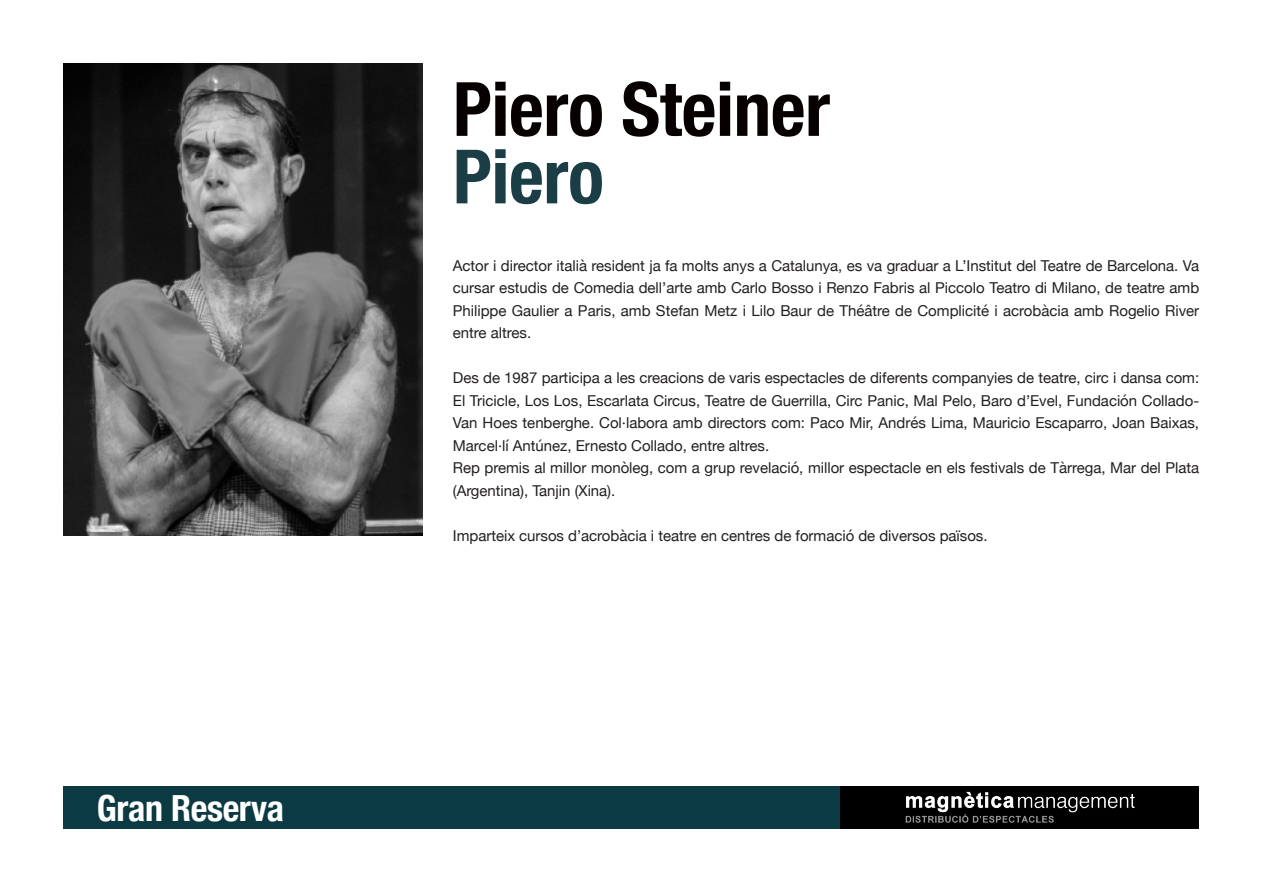
<style>
.page{position:relative;width:1263px;height:893px;background:#fff}
.page>*{position:absolute;margin:0;border:0;box-sizing:border-box;transform-origin:0 0}
.Títol__sinopsi{font:700 condensed 75px "Helvetica Neue";letter-spacing:-.005em;color:#060100}
.Títol__sinopsi-2{font:700 condensed 75px "Helvetica Neue";letter-spacing:-.005em;color:#1b3d46}
.t1{font:700 condensed 36px "Helvetica Neue";letter-spacing:-.01em;color:#fff}
.Text_base{font:15px/22.5px "Helvetica Neue";color:#231f20;text-align:justify}
</style>
<div class="page">
<div style="left:64px;top:787px;width:778px;height:42px;background:#0c3a43"></div>
<div style="left:840px;top:787px;width:359px;height:42px;background:#000"></div>
<img style="left:905px;top:791px;width:230px;height:32px">
<img style="left:64px;top:64px;width:358px;height:472px">
<h2 class="t1" style="left:97px;top:778px;width:189px">Gran Reserva</h2>
<p class="Títol__sinopsi" style="left:453px;top:47px;width:379px">Piero Steiner</p>
<p class="Títol__sinopsi-2" style="left:453px;top:114px;width:153px">Piero</p>
<p class="Text_base" style="left:453px;top:255px;width:748px">Actor i director italià resident ja fa molts anys a Catalunya, es va graduar a L’Institut del Teatre de Barcelona. Va cursar estudis de Comedia dell’arte amb Carlo Bosso i Renzo Fabris al Piccolo Teatro di Milano, de teatre amb Philippe Gaulier a Paris, amb Stefan Metz i Lilo Baur de Théâtre de Complicité i acrobàcia amb Rogelio River entre altres.</p>
<p class="Text_base" style="left:453px;top:368px;width:748px">Des de 1987 participa a les creacions de varis espectacles de diferents companyies de teatre, circ i dansa com:<br>El Tricicle, Los Los, Escarlata Circus, Teatre de Guerrilla, Circ Panic, Mal Pelo, Baro d’Evel, Fundación Collado-Van Hoes tenberghe. Col·labora amb directors com: Paco Mir, Andrés Lima, Mauricio Escaparro, Joan Baixas, Marcel·lí Antúnez, Ernesto Collado, entre altres.</p>
<p class="Text_base" style="left:453px;top:458px;width:748px">Rep premis al millor monòleg, com a grup revelació, millor espectacle en els festivals de Tàrrega, Mar del Plata (Argentina), Tanjin (Xina).</p>
<p class="Text_base" style="left:453px;top:525px;width:536px">Imparteix cursos d’acrobàcia i teatre en centres de formació de diversos països.</p>
</div>
